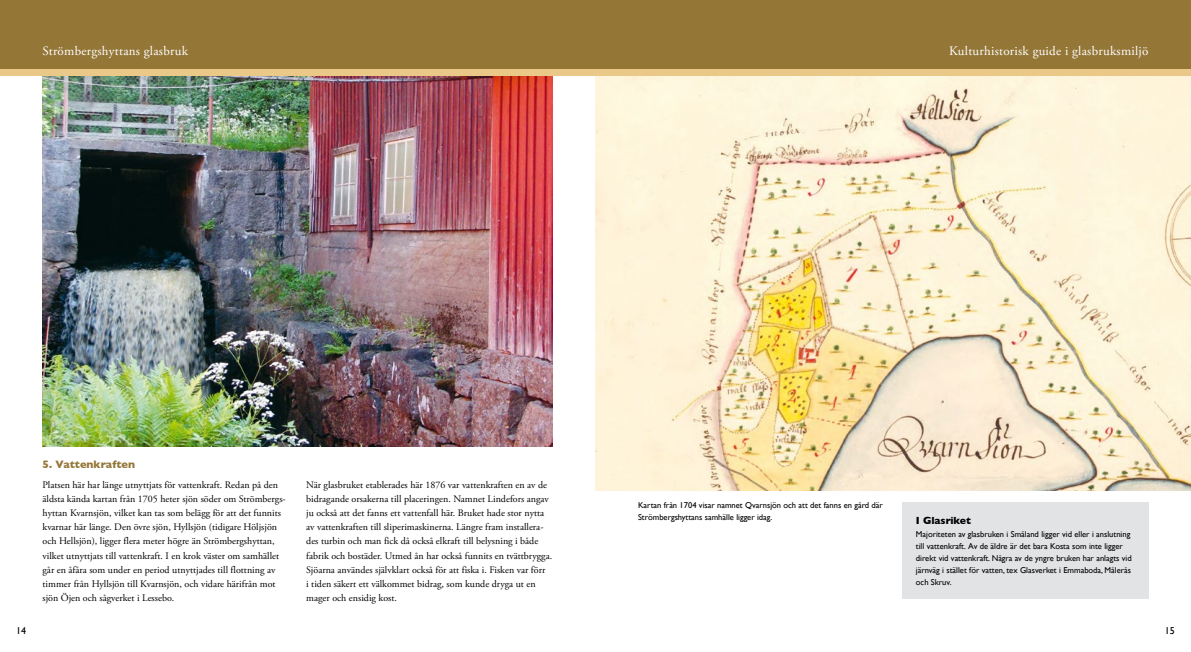
<style>
.page{position:relative;width:1191px;height:652px;background:#fff}
.page>*{position:absolute;margin:0;border:0;box-sizing:border-box;transform-origin:0 0}
.t1{font:13px "Adobe Garamond Pro";letter-spacing:.02em;color:#fff}
.Mellanrubrik{font:700 11px "Gill Sans";color:#947637}
.Mellanrubrik-2{font:700 10.5px "Gill Sans";color:#000}
.Bröd_1a{font:10px/14px "Adobe Garamond Pro";color:#000}
.t2{font:10px "Gill Sans";color:#000}
.Bildtext_vänster___F{font:8.5px/12px "Gill Sans";color:#000}
</style>
<div class="page">
<img style="left:43px;top:75px;width:510px;height:371px">
<img style="left:595px;top:75px;width:596px;height:416px">
<div style="left:901px;top:502px;width:247px;height:97px;background:#e2e3e4"></div>
<div style="left:0;top:69px;width:1191px;height:6px;background:#eac887"></div>
<div style="left:0;top:0;width:1191px;height:69px;background:#947637"></div>
<h1 class="t1" style="left:43px;top:43px;width:147px">Strömbergshyttans glasbruk</h1>
<h1 class="t1" style="left:949px;top:43px;width:201px">Kulturhistorisk guide i glasbruksmiljö</h1>
<p class="Mellanrubrik" style="left:43px;top:456px;width:94px">5. Vattenkraften</p>
<p class="Bröd_1a" style="left:43px;top:479px;width:245px">Platsen här har länge utnyttjats för vattenkraft. Redan på den äldsta kända kartan från 1705 heter sjön söder om Strömbergs&shy;hyttan Kvarnsjön, vilket kan tas som belägg för att det funnits kvarnar här länge. Den övre sjön, Hyllsjön (tidigare Höljsjön och Hellsjön), ligger flera meter högre än Strömbergshyttan, vilket utnyttjats till vattenkraft. I en krok väster om samhället går en åfåra som under en period utnyttjades till flottning av timmer från Hyllsjön till Kvarnsjön, och vidare härifrån mot sjön Öjen och sågverket i Lessebo.</p>
<p class="Bröd_1a" style="left:306px;top:479px;width:247px">När glasbruket etablerades här 1876 var vattenkraften en av de bidragande orsakerna till placeringen. Namnet Lindefors angav ju också att det fanns ett vattenfall här. Bruket hade stor nytta av vattenkraften till sliperimaskinerna. Längre fram installera&shy;des turbin och man fick då också elkraft till belysning i både fabrik och bostäder. Utmed ån har också funnits en tvättbrygga.<br>Sjöarna användes självklart också för att fiska i. Fisken var förr<br>i tiden säkert ett välkommet bidrag, som kunde dryga ut en mager och ensidig kost.</p>
<p class="Bildtext_vänster___F" style="left:638px;top:499px;width:246px">Kartan från 1704 visar namnet Qvarnsjön och att det fanns en gård där<br>Strömbergshyttans samhälle ligger idag.</p>
<p class="Mellanrubrik-2" style="left:916px;top:512px;width:57px">I Glasriket</p>
<p class="Bildtext_vänster___F" style="left:916px;top:528px;width:217px">Majoriteten av glasbruken i Småland ligger vid eller i anslutning till vattenkraft. Av de äldre är det bara Kosta som inte ligger direkt vid vattenkraft. Några av de yngre bruken har anlagts vid järnväg i stället för vatten, tex Glasverket i Emmaboda, Målerås och Skruv.</p>
<p class="t2" style="left:16px;top:625px;width:11px">14</p>
<p class="t2" style="left:1164px;top:625px;width:11px">15</p>
</div>
